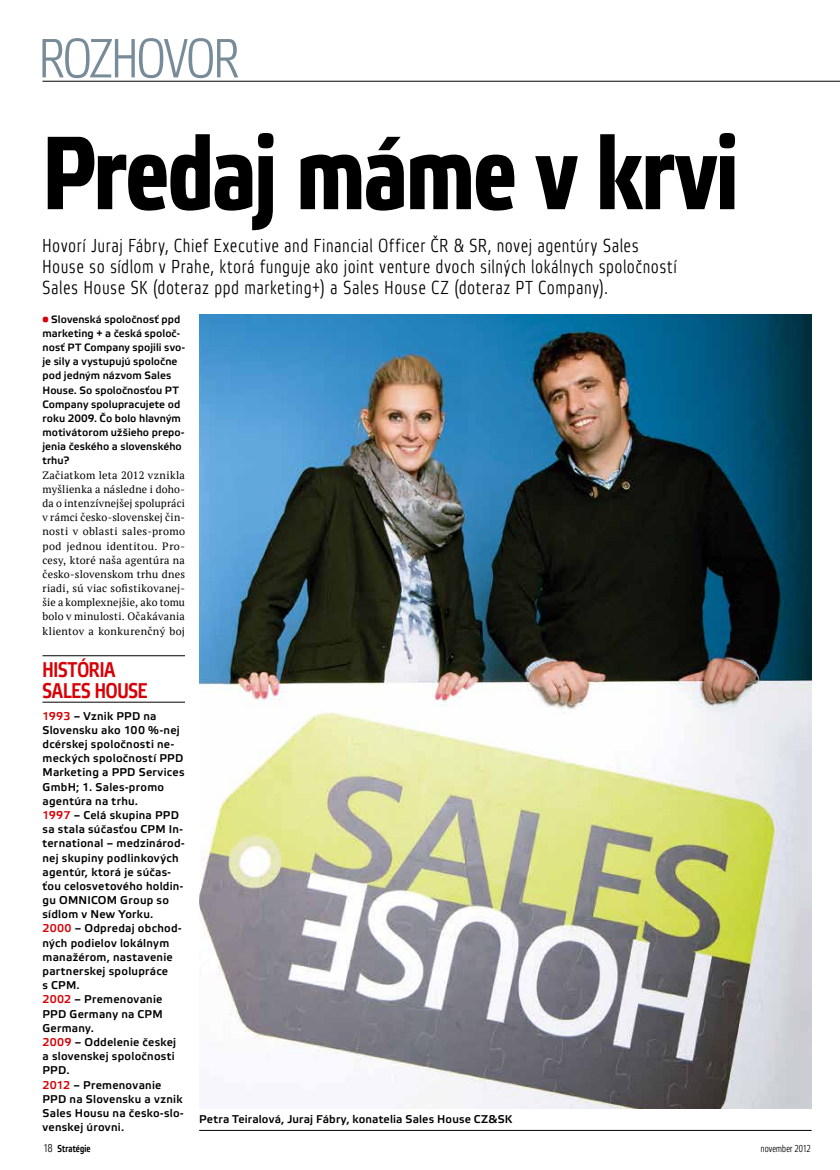
<style>
.page{position:relative;width:840px;height:1170px;background:#fff}
.page>*{position:absolute;margin:0;border:0;box-sizing:border-box;transform-origin:0 0}
.t1{font:700 103.75px "Etelka Narrow Text";letter-spacing:-.01em;color:#000}
.t2{font:300 55px "Etelka Narrow";letter-spacing:-.02em;color:#788b99}
.t3{font:500 21.25px/21.2px "Etelka Narrow";letter-spacing:-.005em;color:#d70006}
.t4{font:300 18.75px/21.2px "Etelka Narrow";letter-spacing:.06em;color:#000}
.t5{font:500 11.25px/14.1px "Etelka";letter-spacing:.02em;color:#000}
.t6{font:10.62px/14.1px "PT Serif";letter-spacing:.03em;color:#000;text-align:justify}
.t7{font:500 10.62px/14.1px "Etelka";letter-spacing:.005em;color:#000}
.t8{font:300 10px "Etelka Narrow";letter-spacing:.015em;color:#000}
.t9{font:500 10px "Etelka Narrow";letter-spacing:.015em;color:#000}
.s1{color:#d70006}
.s2{font-weight:300;font-size:11.25px}
</style>
<div class="page">
<hr style="left:43px;top:81px;width:797px;height:1px;background:#000">
<hr style="left:43px;top:655px;width:142px;height:1px;background:#000">
<hr style="left:43px;top:702px;width:142px;height:1px;background:#000">
<img style="left:199px;top:314px;width:612px;height:794px">
<hr style="left:199px;top:1130px;width:612px;height:1px;background:#000">
<h2 class="t2" style="left:39px;top:27px;width:201px">rozhovor</h2>
<h1 class="t1" style="left:43px;top:114px;width:697px">Predaj máme v krvi</h1>
<p class="t4" style="left:43px;top:235px;width:635px">Hovorí Juraj Fábry, Chief Executive and Financial Officer ČR &amp; SR, novej agentúry Sales<br>House so sídlom v Prahe, ktorá funguje ako joint venture dvoch silných lokálnych spoločností<br>Sales House SK (doteraz ppd marketing+) a Sales House CZ (doteraz PT Company).</p>
<p class="t7" style="left:43px;top:312px;width:144px"><span class="s1">•</span> Slovenská spoločnosť ppd marketing + a česká spoloč&shy;nosť PT Company spojili svo&shy;je sily a vystupujú spoločne pod jedným názvom Sales<br>House. So spoločnosťou PT<br>Company spolupracujete od roku 2009. Čo bolo hlavným motivátorom užšieho prepo&shy;jenia českého a slovenského trhu?</p>
<p class="t6" style="left:43px;top:467px;width:144px">Začiatkom leta 2012 vznikla myšlienka a následne i doho&shy;da o intenzívnejšej spolupráci v rámci česko-slovenskej čin&shy;nosti v oblasti sales-promo pod jednou identitou. Pro&shy;cesy, ktoré naša agentúra na česko-slovenskom trhu dnes riadi, sú viac sofistikovanej&shy;šie a komplexnejšie, ako tomu bolo v minulosti. Očakávania klientov a konkurenčný boj</p>
<h3 class="t3" style="left:43px;top:660px;width:106px">HISTÓRIA<br>SALES HOUSE</h3>
<p class="t5" style="left:43px;top:709px;width:144px"><span class="s1">1993</span> – Vznik PPD na<br>Slovensku ako 100 %-nej dcérskej spoločnosti ne&shy;meckých spoločností PPD<br>Marketing a PPD Services<br>GmbH; 1. Sales-promo agentúra na trhu.<br><span class="s1">1997</span> – Celá skupina PPD sa stala súčasťou CPM In&shy;ternational – medzinárod&shy;nej skupiny podlinkových agentúr, ktorá je súčas&shy;ťou celosvetového holdin&shy;gu OMNICOM Group so sídlom v New Yorku.<br><span class="s1">2000</span> – Odpredaj obchod&shy;ných podielov lokálnym manažérom, nastavenie partnerskej spolupráce<br>s CPM.<br><span class="s1">2002</span> – Premenovanie<br>PPD Germany na CPM<br>Germany.<br><span class="s1">2009</span> – Oddelenie českej a slovenskej spoločnosti<br>PPD.<br><span class="s1">2012</span> – Premenovanie<br>PPD na Slovensku a vznik<br>Sales Housu na česko-slo&shy;venskej úrovni.</p>
<p class="t5" style="left:199px;top:1112px;width:314px">Petra Teiralová, Juraj Fábry, konatelia Sales House CZ&amp;SK</p>
<p class="t9" style="left:43px;top:1142px;width:49px"><span class="s2">18</span> STRATÉGIE</p>
<p class="t8" style="left:761px;top:1142px;width:51px">november 2012</p>
</div>
